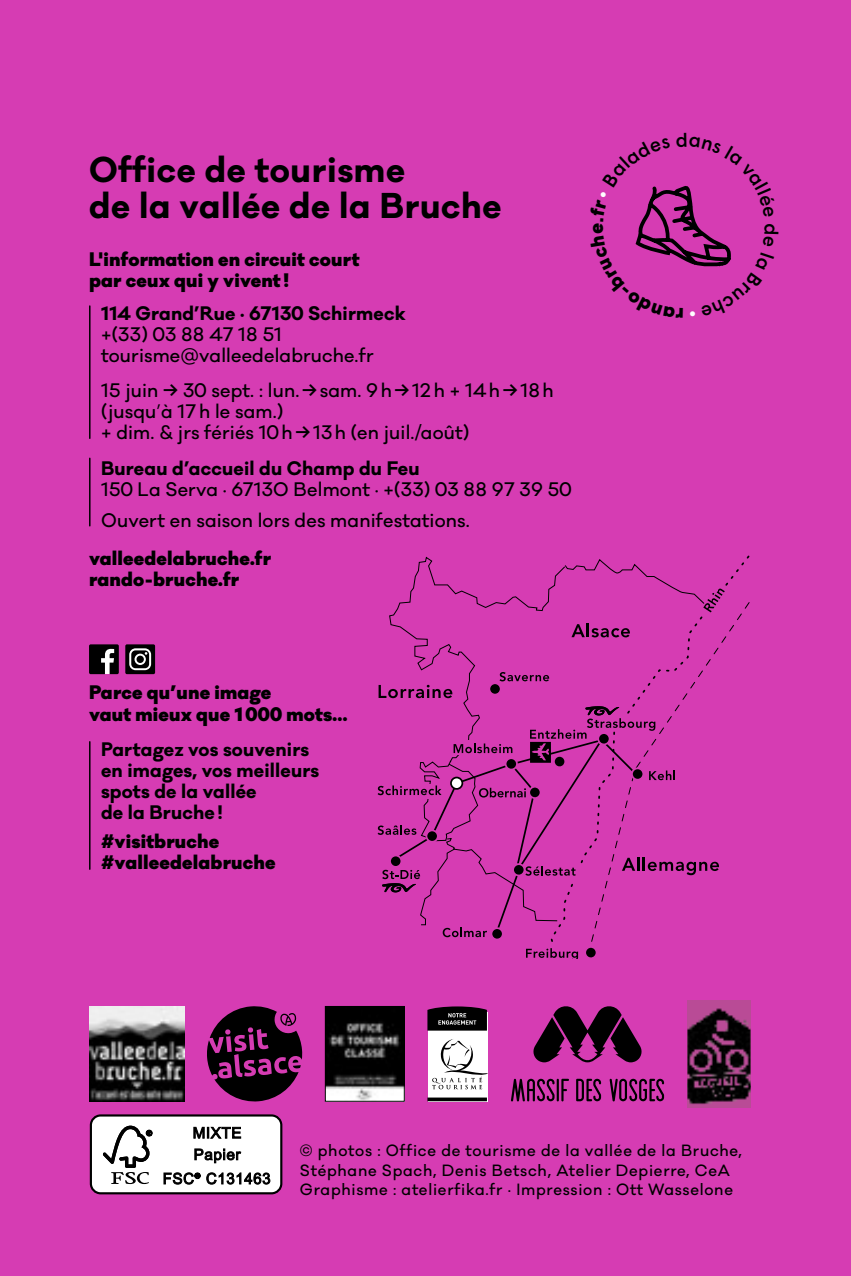
<style>
.page{position:relative;width:851px;height:1276px;background:#fff}
.page>*{position:absolute;margin:0;border:0;box-sizing:border-box;transform-origin:0 0}
.t1{font:700 33px/36px "Galano Classic";letter-spacing:.02em;color:#000}
.t2{font:500 18px/21px "Galano Classic";letter-spacing:.01em;color:#000}
.t3{font:800 18px/21px "Galano Classic";letter-spacing:.01em;color:#000}
.t4{font:700 18px/21px "Galano Classic";letter-spacing:.01em;color:#000}
.t5{font:500 15px/19.5px "Galano Classic";letter-spacing:.05em;color:#000}
.s1{font-weight:400}
</style>
<div class="page">
<div style="left:0;top:0;width:850px;height:1276px;background:#d63cb3"></div>
<hr style="left:89px;top:306px;width:1px;height:132px;background:#000">
<hr style="left:89px;top:458px;width:1px;height:68px;background:#000">
<svg style="left:89px;top:644px;width:30px;height:30px"></svg>
<svg style="left:125px;top:644px;width:30px;height:30px"></svg>
<hr style="left:89px;top:742px;width:1px;height:127px;background:#000">
<svg style="left:490px;top:927px;width:13px;height:13px"></svg>
<svg style="left:526px;top:948px;width:52px;height:10px"></svg>
<svg style="left:377px;top:555px;width:373px;height:382px"></svg>
<svg style="left:427px;top:1006px;width:61px;height:95px;background:#aea9ad"></svg>
<img style="left:327px;top:1008px;width:75px;height:91px">
<div style="left:325px;top:1006px;width:79px;height:95px;border:1px solid #000"></div>
<img style="left:89px;top:1006px;width:95px;height:95px">
<svg style="left:207px;top:1006px;width:95px;height:96px"></svg>
<img style="left:687px;top:1000px;width:63px;height:107px">
<svg style="left:561px;top:1078px;width:8px;height:23px"></svg>
<svg style="left:619px;top:1078px;width:8px;height:23px"></svg>
<hr style="left:621px;top:1081px;width:3px;height:18px;background:#000;border-radius:2px">
<hr style="left:556px;top:1078px;width:2px;height:23px;background:#000">
<svg style="left:576px;top:1078px;width:25px;height:23px"></svg>
<svg style="left:629px;top:1078px;width:35px;height:23px"></svg>
<svg style="left:511px;top:1078px;width:43px;height:23px"></svg>
<svg style="left:609px;top:1078px;width:8px;height:23px"></svg>
<svg style="left:533px;top:1006px;width:109px;height:56px"></svg>
<div style="left:91px;top:1115px;width:190px;height:78px;background:#fff;border-radius:10px"></div>
<div style="left:90px;top:1114px;width:192px;height:80px;border:2px solid #000;border-radius:10px"></div>
<svg style="left:103px;top:1125px;width:49px;height:59px"></svg>
<svg style="left:193px;top:1126px;width:48px;height:13px"></svg>
<svg style="left:194px;top:1148px;width:47px;height:15px"></svg>
<svg style="left:163px;top:1172px;width:37px;height:12px"></svg>
<svg style="left:206px;top:1172px;width:64px;height:12px"></svg>
<svg style="left:635px;top:186px;width:96px;height:81px"></svg>
<h1 class="t1" style="left:89px;top:151px;width:414px">Office de tourisme<br>de la vallée de la Bruche</h1>
<p class="t3" style="left:89px;top:249px;width:272px">L'information en circuit court par ceux qui y vivent !</p>
<p class="t4" style="left:101px;top:303px;width:306px">114 Grand’Rue · 67130 Schirmeck</p>
<p class="t2" style="left:101px;top:324px;width:274px">+(33) 03 88 47 18 51 tourisme@valleedelabruche.fr</p>
<p class="t2" style="left:101px;top:380px;width:454px">15 juin → 30 sept. : lun. → sam. 9h → 12h + 14h → 18h (jusqu<span class="s1">’</span>à 17h le sam.)<br>+ dim. &amp; jrs fériés 10h → 13h (en juil./août)</p>
<p class="t4" style="left:101px;top:457px;width:320px">Bureau d’accueil du Champ du Feu</p>
<p class="t2" style="left:101px;top:478px;width:472px">150 La Serva · 67130 Belmont · +(33) 03 88 97 39 50</p>
<p class="t2" style="left:101px;top:509px;width:370px">Ouvert en saison lors des manifestations.</p>
<p class="t3" style="left:89px;top:547px;width:183px">valleedelabruche.fr rando-bruche.fr</p>
<p class="t3" style="left:89px;top:681px;width:260px;line-height:22.5px">Parce qu’une image<br>vaut mieux que 1000 mots…</p>
<p class="t4" style="left:101px;top:738px;width:220px">Partagez vos souvenirs en images, vos meilleurs spots de la vallée<br>de la Bruche !</p>
<p class="t3" style="left:101px;top:831px;width:176px">#visitbruche #valleedelabruche</p>
<p class="t5" style="left:300px;top:1141px;width:443px">© photos : Office de tourisme de la vallée de la Bruche,<br>Stéphane Spach, Denis Betsch, Atelier Depierre, CeA<br>Graphisme : atelierfika.fr · Impression : Ott Wasselone</p>
</div>
